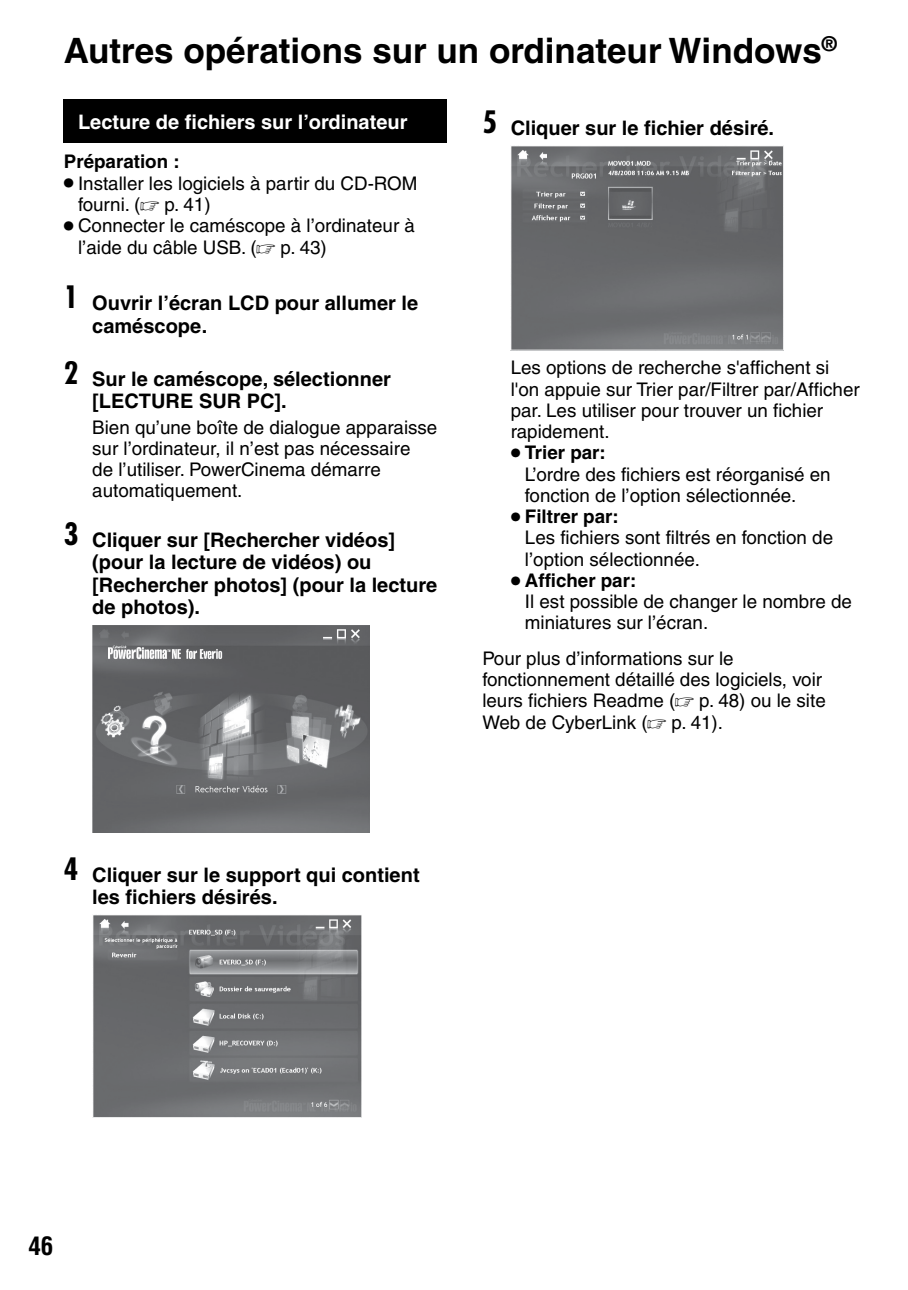
<style>
.page{position:relative;width:908px;height:1290px;background:#fff}
.page>*{position:absolute;margin:0;border:0;box-sizing:border-box;transform-origin:0 0}
.t1{font:700 35px "Helvetica";color:#000}
.t2{font:700 condensed 25px "Helvetica";color:#000}
.t3{font:700 20px/22.5px "Helvetica";color:#000}
.t4{font:700 20px "Helvetica";color:#fff}
.t5{font:18.75px/21.2px "Helvetica";color:#000}
.t6{font:700 18.75px "Helvetica";color:#000}
.s1{font-weight:700;font-size:28px}
.s2{font-family:"Universal Newswith Comm Pi"}
.s3{font-family:"Futura";font-stretch:condensed;font-size:30px}
.s4{font-size:28px}
.s5{font-weight:700}
</style>
<div class="page">
<div style="left:64px;top:99px;width:383px;height:44px;background:#000"></div>
<img style="left:92px;top:625px;width:277px;height:207px">
<img style="left:93px;top:915px;width:268px;height:202px">
<img style="left:510px;top:146px;width:273px;height:205px">
<h1 class="t1" style="left:64px;top:29px;width:774px">Autres opérations sur un ordinateur Windows<sup>®</sup></h1>
<p class="t4" style="left:78px;top:110px;width:331px">Lecture de fichiers sur l’ordinateur</p>
<p class="t6" style="left:64px;top:150px;width:117px">Préparation :</p>
<p class="t5" style="left:78px;top:172px;width:340px;text-indent:-14px"><span class="s1">•</span> Installer les logiciels à partir du CD-ROM fourni. (<span class="s2">Z</span> p. 41)</p>
<p class="t5" style="left:78px;top:215px;width:338px;text-indent:-14px"><span class="s1">•</span> Connecter le caméscope à l’ordinateur à l’aide du câble USB. (<span class="s2">Z</span> p. 43)</p>
<p class="t3" style="left:92px;top:292px;width:327px;text-indent:-28px"><span class="s3">1</span> Ouvrir l’écran LCD pour allumer le caméscope.</p>
<p class="t3" style="left:92px;top:367px;width:300px;text-indent:-28px"><span class="s3">2</span> Sur le caméscope, sélectionner [LECTURE SUR PC].</p>
<p class="t5" style="left:92px;top:416px;width:346px">Bien qu’une boîte de dialogue apparaisse sur l’ordinateur, il n’est pas nécessaire<br>de l’utiliser. PowerCinema démarre automatiquement.</p>
<p class="t3" style="left:92px;top:528px;width:346px;text-indent:-28px"><span class="s3">3</span> Cliquer sur [Rechercher vidéos] (pour la lecture de vidéos) ou [Rechercher photos] (pour la lecture de photos).</p>
<p class="t3" style="left:482px;top:116px;width:293px"><span class="s3">5</span> Cliquer sur le fichier désiré.</p>
<p class="t5" style="left:510px;top:357px;width:350px">Les options de recherche s'affichent si l'on appuie sur Trier par/Filtrer par/Afficher par. Les utiliser pour trouver un fichier rapidement.</p>
<p class="t5" style="left:524px;top:442px;width:307px;text-indent:-14px"><span class="s4">•</span> <span class="s5">Trier par:<br></span>L’ordre des fichiers est réorganisé en fonction de l’option sélectionnée.</p>
<p class="t5" style="left:524px;top:506px;width:309px;text-indent:-14px"><span class="s4">•</span> <span class="s5">Filtrer par:<br></span>Les fichiers sont filtrés en fonction de l’option sélectionnée.</p>
<p class="t5" style="left:524px;top:570px;width:328px;text-indent:-14px"><span class="s4">•</span> <span class="s5">Afficher par:<br></span>Il est possible de changer le nombre de miniatures sur l’écran.</p>
<p class="t5" style="left:482px;top:648px;width:345px">Pour plus d’informations sur le fonctionnement détaillé des logiciels, voir leurs fichiers Readme (<span class="s2">Z</span> p. 48) ou le site Web de CyberLink (<span class="s2">Z</span> p. 41).</p>
<p class="t3" style="left:92px;top:863px;width:329px;text-indent:-28px"><span class="s3">4</span> Cliquer sur le support qui contient les fichiers désirés.</p>
<h2 class="t2" style="left:28px;top:1230px;width:13px">46</h2>
</div>
